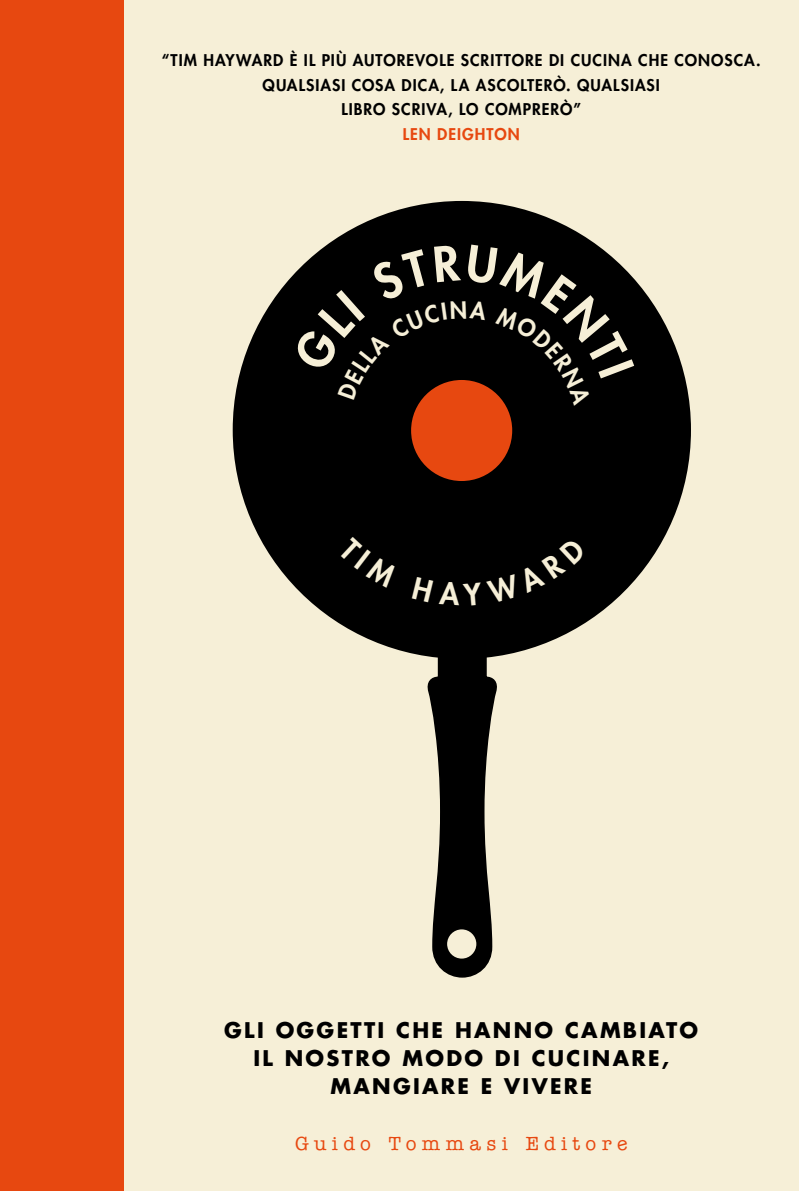
<style>
.page{position:relative;width:799px;height:1191px;background:#fff}
.page>*{position:absolute;margin:0;border:0;box-sizing:border-box;transform-origin:0 0}
.t1{font:700 21px/28px "Futura Std";letter-spacing:.11em;color:#000;text-align:center}
.t2{font:19.25px "American Typewriter Medium A";letter-spacing:.275em;color:#e74810}
.t3{font:800 15.75px/24.5px "Futura Std";letter-spacing:.065em;color:#000;text-align:center}
.t4{font:800 15.75px "Futura Std";letter-spacing:.065em;color:#e74810}
</style>
<div class="page">
<div style="left:34px;top:0;width:764px;height:1191px;background:#f6efd7"></div>
<div style="left:232px;top:201px;width:458px;height:458px;background:#000;border-radius:50%"></div>
<svg style="left:426px;top:655px;width:74px;height:323px"></svg>
<div style="left:447px;top:929px;width:29px;height:29px;background:#f6efd7;border-radius:50%"></div>
<div style="left:411px;top:380px;width:101px;height:101px;background:#e74810;border-radius:50%"></div>
<div style="left:0;top:0;width:123px;height:1191px;background:#e74810"></div>
<p class="t3" style="left:162px;top:48px;width:600px">“TIM HAYWARD È IL PIÙ AUTOREVOLE SCRITTORE DI CUCINA CHE CONOSCA.<br>QUALSIASI COSA DICA, LA ASCOLTERÒ. QUALSIASI<br>LIBRO SCRIVA, LO COMPRERÒ”</p>
<p class="t4" style="left:402px;top:124px;width:118px">LEN DEIGHTON</p>
<h1 class="t1" style="left:224px;top:1015px;width:475px">GLI OGGETTI CHE HANNO CAMBIATO<br>IL NOSTRO MODO DI CUCINARE,<br>MANGIARE E VIVERE</h1>
<p class="t2" style="left:295px;top:1132px;width:333px">Guido Tommasi Editore</p>
</div>
